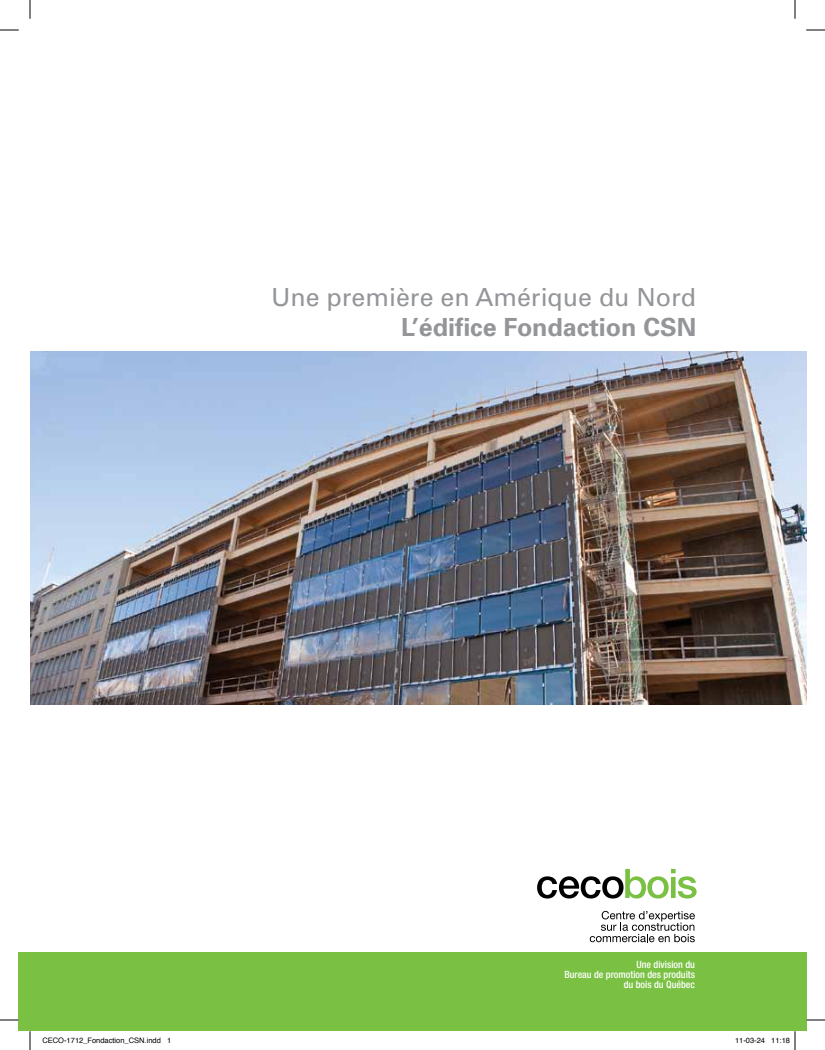
<style>
.page{position:relative;width:825px;height:1050px;background:#fff}
.page>*{position:absolute;margin:0;border:0;box-sizing:border-box;transform-origin:0 0}
.t1{font:25px "Univers";color:#939598}
.t2{font:700 25px "Univers";color:#939598}
.t3{font:500 condensed 10px/10px "Helvetica Neue";color:#fff;text-align:right}
.t4{font:7.5px "Helvetica";color:#000}
</style>
<div class="page">
<div style="left:19px;top:952px;width:11px;height:79px;background:#7ac143"></div>
<div style="left:30px;top:952px;width:776px;height:79px;background:#7ac143"></div>
<svg style="left:590px;top:911px;width:105px;height:31px"></svg>
<svg style="left:537px;top:869px;width:160px;height:30px"></svg>
<img style="left:30px;top:351px;width:776px;height:354px">
<svg style="left:0;top:29px;width:19px;height:2px"></svg>
<svg style="left:806px;top:29px;width:19px;height:2px"></svg>
<svg style="left:0;top:1019px;width:19px;height:2px"></svg>
<svg style="left:806px;top:1019px;width:19px;height:2px"></svg>
<svg style="left:29px;top:0;width:2px;height:19px"></svg>
<svg style="left:29px;top:1031px;width:2px;height:19px"></svg>
<svg style="left:794px;top:0;width:2px;height:19px"></svg>
<svg style="left:794px;top:1031px;width:2px;height:19px"></svg>
<h1 class="t1" style="left:271px;top:281px;width:427px">Une première en Amérique du Nord</h1>
<h1 class="t2" style="left:401px;top:311px;width:297px">L’édifice Fondaction CSN</h1>
<p class="t3" style="left:564px;top:960px;width:132px">Une division du<br>Bureau de promotion des produits du bois du Québec</p>
<p class="t4" style="left:42px;top:1034px;width:130px">CECO-1712_Fondaction_CSN.indd 1</p>
<p class="t4" style="left:735px;top:1034px;width:57px">11-03-24 11:18</p>
</div>
